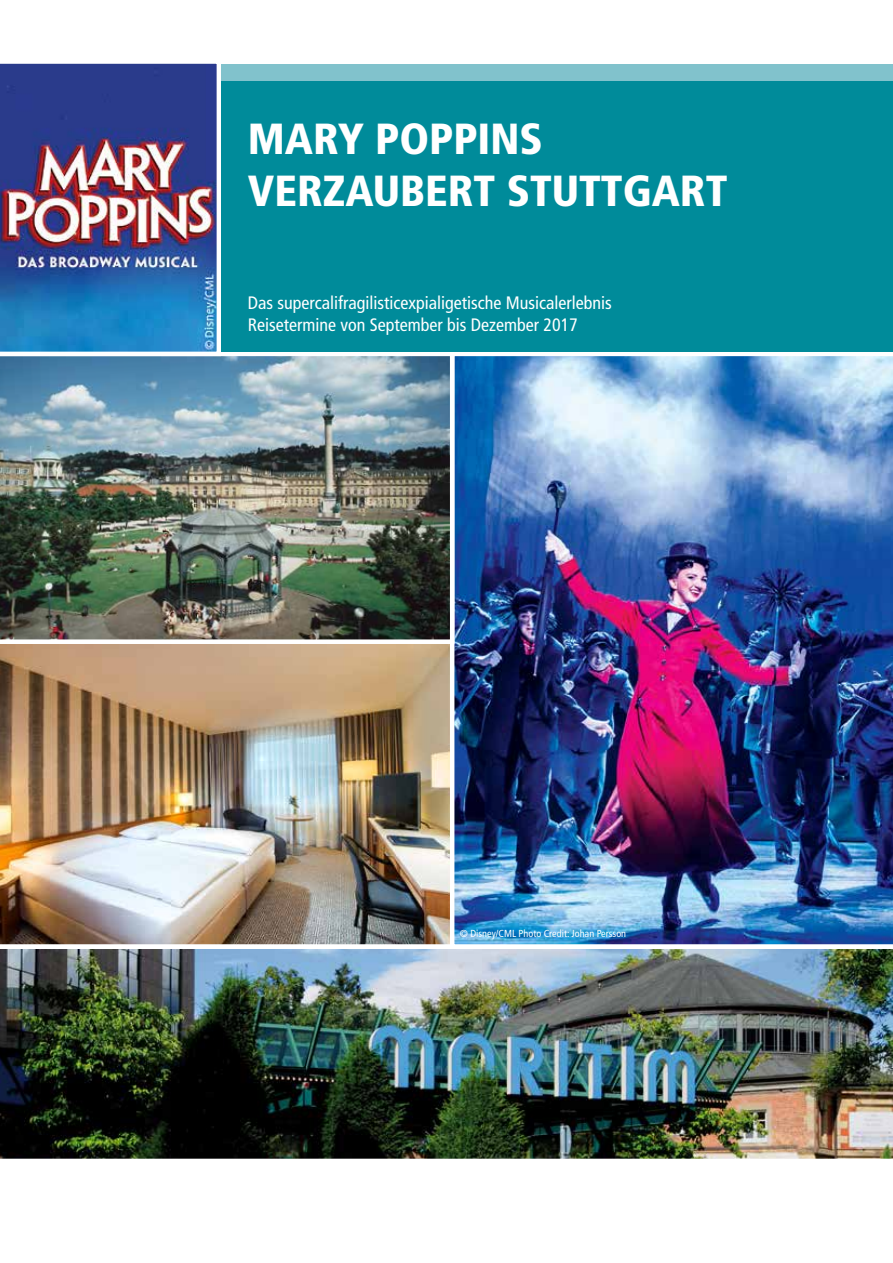
<style>
.page{position:relative;width:893px;height:1263px;background:#fff}
.page>*{position:absolute;margin:0;border:0;box-sizing:border-box;transform-origin:0 0}
.t1{font:900 condensed 43.5px/52.2px "Frutiger";color:#fff}
.t2{font:condensed 18px/21.6px "Frutiger";color:#fff}
.t3{font:condensed 10.2px "Frutiger";color:#fff}
</style>
<div class="page">
<img style="left:0;top:644px;width:450px;height:300px">
<img style="left:454px;top:356px;width:439px;height:588px">
<img style="left:0;top:356px;width:450px;height:284px">
<img style="left:0;top:63px;width:217px;height:289px">
<div style="left:221px;top:80px;width:672px;height:272px;background:#008b9a"></div>
<div style="left:221px;top:64px;width:672px;height:16px;background:#81c2cc"></div>
<img style="left:0;top:944px;width:893px;height:215px">
<h1 class="t1" style="left:248px;top:112px;width:481px">MARY POPPINS<br>VERZAUBERT STUTTGART</h1>
<p class="t2" style="left:248px;top:292px;width:365px">Das supercalifragilisticexpialigetische Musicalerlebnis<br>Reisetermine von September bis Dezember 2017</p>
<p class="t3" style="left:460px;top:927px;width:168px">© Disney/CML Photo Credit: Johan Persson</p>
</div>
